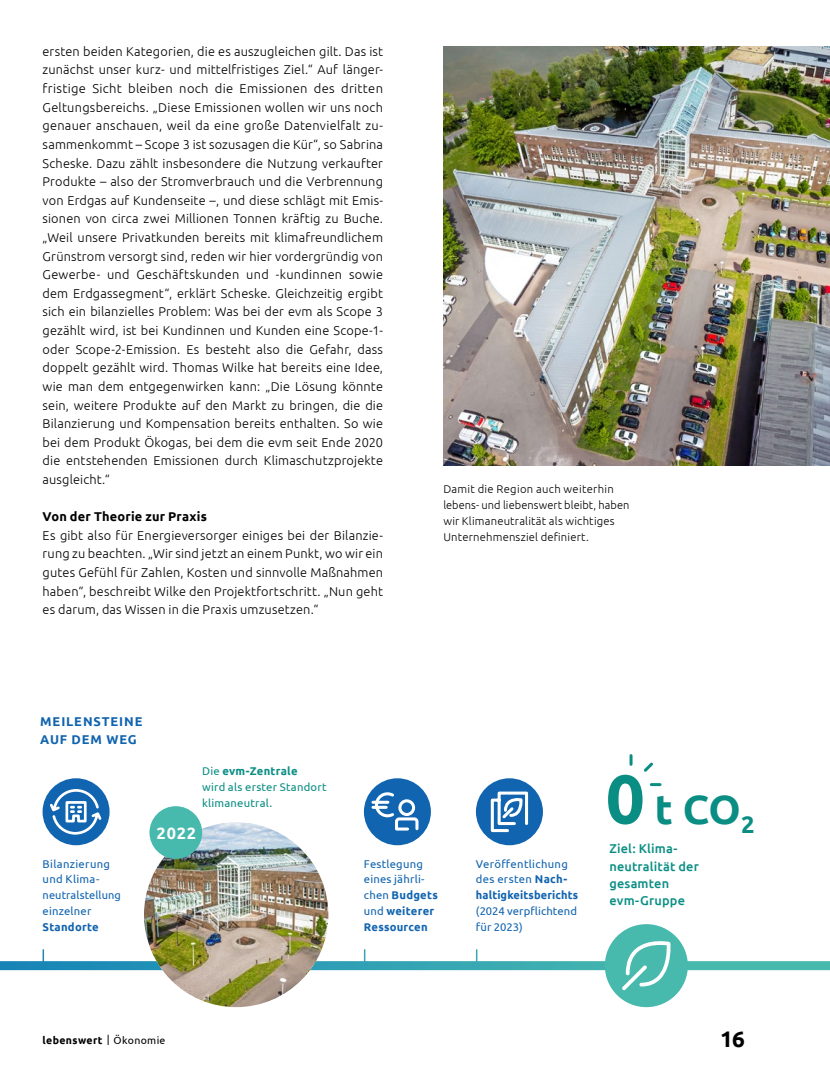
<style>
.page{position:relative;width:830px;height:1085px;background:#fff}
.page>*{position:absolute;margin:0;border:0;box-sizing:border-box;transform-origin:0 0}
.t1{font:700 40.95px "Ubuntu";color:#0a8e84}
.t2{font:700 22.5px "Ubuntu";color:#000}
.t3{font:700 16.35px "Ubuntu";color:#fff}
.t4{font:300 12.75px/18.6px "Ubuntu";letter-spacing:.01em;color:#000;text-align:justify}
.t5{font:500 12.75px/17.2px "Ubuntu";letter-spacing:.015em;color:#0a8e84}
.t6{font:700 12.75px "Ubuntu";letter-spacing:.015em;color:#000}
.t7{font:700 12.75px/18.6px "Ubuntu";letter-spacing:.07em;color:#1164af}
.t8{font:11.25px/15.8px "Ubuntu";letter-spacing:.02em;color:#1164af}
.t9{font:300 11.25px/15.8px "Ubuntu";letter-spacing:.02em;color:#000}
.t10{font:11.25px/15.8px "Ubuntu";letter-spacing:.02em;color:#0a8e84}
.t11{font:700 11.25px "Ubuntu";letter-spacing:.02em;color:#1164af}
.t12{font:700 10.5px "Ubuntu";letter-spacing:.035em;color:#000}
.s1{font-weight:700}
.s2{font-size:68.85px}
.s3{font-weight:400}
</style>
<div class="page">
<svg style="left:475px;top:949px;width:2px;height:11px"></svg>
<svg style="left:0;top:960px;width:829px;height:9px;background:#4dafbb"></svg>
<svg style="left:629px;top:755px;width:3px;height:9px"></svg>
<svg style="left:651px;top:783px;width:8px;height:3px"></svg>
<svg style="left:643px;top:762px;width:10px;height:10px"></svg>
<div style="left:43px;top:778px;width:66px;height:67px;background:#1164af;border-radius:50%"></div>
<svg style="left:48px;top:787px;width:55px;height:48px"></svg>
<div style="left:364px;top:778px;width:66px;height:67px;background:#1164af;border-radius:50%"></div>
<svg style="left:370px;top:790px;width:49px;height:42px"></svg>
<div style="left:475px;top:778px;width:67px;height:67px;background:#1164af;border-radius:50%"></div>
<svg style="left:490px;top:791px;width:39px;height:42px"></svg>
<div style="left:604px;top:924px;width:83px;height:82px;background:#47b9ad;border-radius:50%"></div>
<svg style="left:622px;top:941px;width:49px;height:48px"></svg>
<img style="left:144px;top:822px;width:184px;height:184px;border-radius:92px">
<img style="left:443px;top:47px;width:386px;height:418px">
<div style="left:149px;top:806px;width:53px;height:52px;background:#47b9ad;border-radius:50%"></div>
<p class="t4" style="left:43px;top:42px;width:342px">ersten beiden Kategorien, die es auszugleichen gilt. Das ist zunächst unser kurz- und mittelfristiges Ziel.“ Auf länger&shy;fristige Sicht bleiben noch die Emissionen des dritten Geltungsbereichs. „Diese Emissionen wollen wir uns noch genauer anschauen, weil da eine große Datenvielfalt zu&shy;sammenkommt – Scope 3 ist sozusagen die Kür“, so Sabrina Scheske. Dazu zählt insbesondere die Nutzung verkaufter Produkte – also der Stromverbrauch und die Verbrennung von Erdgas auf Kundenseite –, und diese schlägt mit Emis&shy;sionen von circa zwei Millionen Tonnen kräftig zu Buche. „Weil unsere Privatkunden bereits mit klimafreundlichem Grünstrom versorgt sind, reden wir hier vordergründig von Gewerbe- und Geschäftskunden und -kundinnen sowie dem Erdgassegment“, erklärt Scheske. Gleichzeitig ergibt sich ein bilanzielles Problem: Was bei der evm als Scope 3 gezählt wird, ist bei Kundinnen und Kunden eine Scope-1- oder Scope-2-Emission. Es besteht also die Gefahr, dass doppelt gezählt wird. Thomas Wilke hat bereits eine Idee, wie man dem entgegenwirken kann: „Die Lösung könnte sein, weitere Produkte auf den Markt zu bringen, die die Bilanzierung und Kompensation bereits enthalten. So wie bei dem Produkt Ökogas, bei dem die evm seit Ende 2020 die entstehenden Emissionen durch Klimaschutzprojekte ausgleicht.“</p>
<p class="t6" style="left:43px;top:509px;width:166px">Von der Theorie zur Praxis</p>
<p class="t4" style="left:43px;top:525px;width:342px">Es gibt also für Energieversorger einiges bei der Bilanzie&shy;rung zu beachten. „Wir sind jetzt an einem Punkt, wo wir ein gutes Gefühl für Zahlen, Kosten und sinnvolle Maßnahmen haben“, beschreibt Wilke den Projektfortschritt. „Nun geht es darum, das Wissen in die Praxis umzusetzen.“</p>
<p class="t7" style="left:40px;top:711px;width:104px">MEILENSTEINE<br>AUF DEM WEG</p>
<p class="t9" style="left:443px;top:481px;width:187px">Damit die Region auch weiterhin lebens- und liebenswert bleibt, haben wir Klimaneutralität als wichtiges Unternehmensziel definiert.</p>
<p class="t8" style="left:43px;top:855px;width:80px">Bilanzierung und Klima&shy;neutralstellung einzelner</p>
<p class="t11" style="left:43px;top:919px;width:58px">Standorte</p>
<p class="t10" style="left:202px;top:763px;width:126px">Die <span class="s1">evm-Zentrale<br></span>wird als erster Standort klimaneutral.</p>
<p class="t3" style="left:156px;top:823px;width:41px">2022</p>
<p class="t8" style="left:364px;top:855px;width:75px">Festlegung eines jährli&shy;chen <span class="s1">Budgets </span>und <span class="s1">weiterer<br>Ressourcen</span></p>
<p class="t8" style="left:475px;top:855px;width:104px">Veröffentlichung des ersten <span class="s1">Nach&shy;haltigkeitsberichts</span></p>
<p class="t8" style="left:475px;top:902px;width:103px">(2024 verpflichtend für 2023)</p>
<h1 class="t1" style="left:605px;top:784px;width:150px"><span class="s2">0</span> t CO<sub>2</sub></h1>
<p class="t5" style="left:609px;top:839px;width:91px">Ziel: Klima&shy;neutralität der gesamten evm-Gruppe</p>
<p class="t12" style="left:43px;top:1033px;width:124px">lebenswert <span class="s3">| Ökonomie</span></p>
<h2 class="t2" style="left:719px;top:1025px;width:26px">16</h2>
</div>
